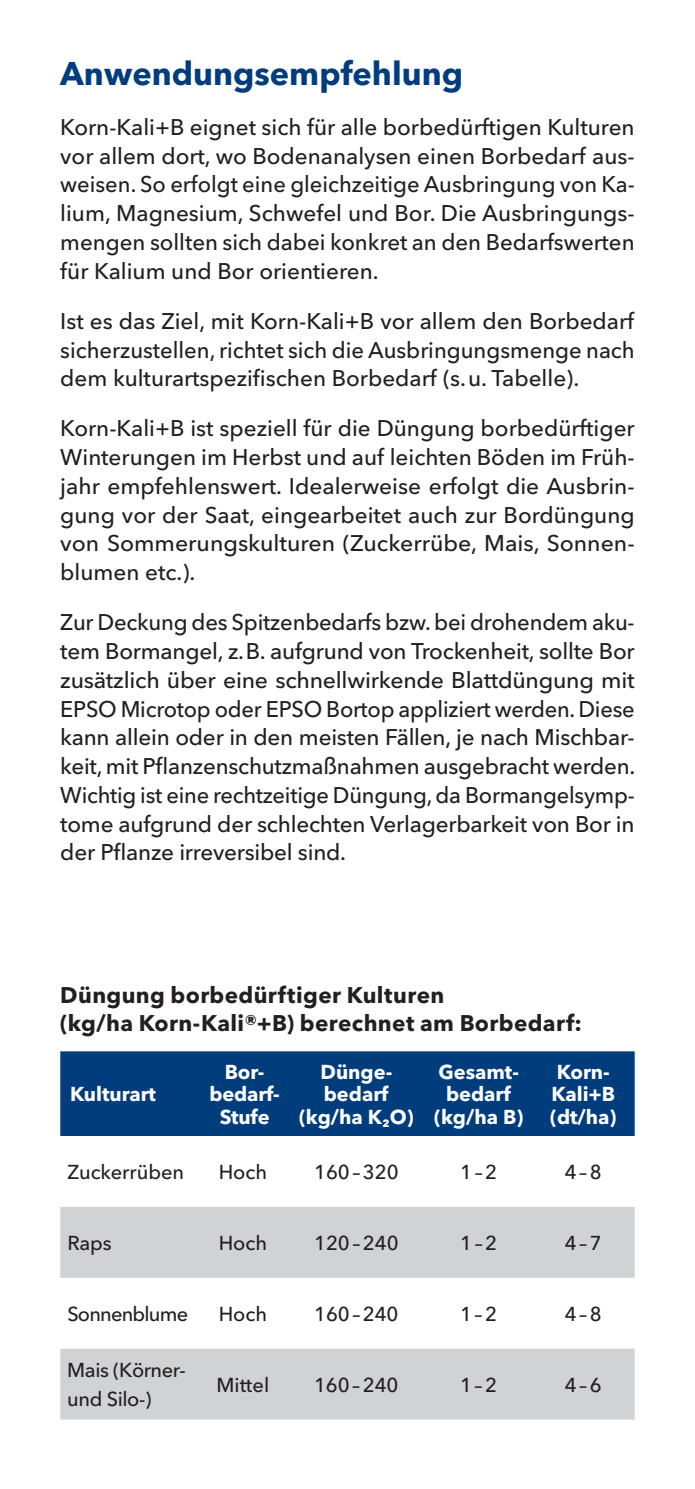
<style>
.page{position:relative;width:695px;height:1489px;background:#fff}
.page>*{position:absolute;margin:0;border:0;box-sizing:border-box;transform-origin:0 0}
.t1{font:700 32.5px "Avenir Next LT Pro";color:#013d7d}
.t2{font:500 22.5px/28.8px "Avenir Next LT Pro";color:#231f20;text-align:justify}
.t3{font:700 22.5px/28.8px "Avenir Next LT Pro";letter-spacing:.015em;color:#231f20}
.t4{font:700 20px/22.5px "Avenir Next LT Pro";color:#fff;text-align:center}
.t5{font:500 20px "Avenir Next LT Pro";color:#231f20}
.t6{font:500 20px/28.8px "Avenir Next LT Pro";letter-spacing:-.02em;color:#231f20}
.t7{font:500 20px "Avenir Next LT Pro";letter-spacing:-.04em;color:#231f20}
</style>
<div class="page">
<div style="left:60px;top:1051px;width:574px;height:84px;background:#013d7d"></div>
<svg style="left:60px;top:1207px;width:574px;height:212px;fill:#d1d2d4"></svg>
<h1 class="t1" style="left:60px;top:54px;width:404px">Anwendungsempfehlung</h1>
<p class="t2" style="left:60px;top:113px;width:576px">Korn-Kali+B eignet sich für alle borbedürftigen Kulturen vor allem dort, wo Bodenanalysen einen Borbedarf aus&shy;weisen. So erfolgt eine gleichzeitige Ausbringung von Ka&shy;lium, Magnesium, Schwefel und Bor. Die Ausbringungs&shy;mengen sollten sich dabei konkret an den Bedarfswerten für Kalium und Bor orientieren.</p>
<p class="t2" style="left:60px;top:306px;width:576px">Ist es das Ziel, mit Korn-Kali+B vor allem den Borbedarf sicherzustellen, richtet sich die Ausbringungsmenge nach dem kulturartspezifischen Borbedarf (s.u. Tabelle).</p>
<p class="t2" style="left:60px;top:414px;width:576px">Korn-Kali+B ist speziell für die Düngung borbedürftiger Winterungen im Herbst und auf leichten Böden im Früh&shy;jahr empfehlenswert. Idealerweise erfolgt die Ausbrin&shy;gung vor der Saat, eingearbeitet auch zur Bordüngung von Sommerungskulturen (Zuckerrübe, Mais, Sonnen&shy;blumen etc.).</p>
<p class="t2" style="left:60px;top:608px;width:576px">Zur Deckung des Spitzenbedarfs bzw. bei drohendem aku&shy;tem Bormangel, z.B. aufgrund von Trockenheit, sollte Bor zusätzlich über eine schnellwirkende Blattdüngung mit EPSO Microtop oder EPSO Bortop appliziert werden. Diese kann allein oder in den meisten Fällen, je nach Mischbar&shy;keit, mit Pflanzenschutzmaßnahmen ausgebracht werden.<br>Wichtig ist eine rechtzeitige Düngung, da Bormangelsymp&shy;tome aufgrund der schlechten Verlagerbarkeit von Bor in der Pflanze irreversibel sind.</p>
<p class="t3" style="left:60px;top:980px;width:523px">Düngung borbedürftiger Kulturen<br>(kg/ha Korn-Kali®+B) berechnet am Borbedarf:</p>
<p class="t4" style="left:70px;top:1082px;width:87px">Kulturart</p>
<p class="t4" style="left:209px;top:1060px;width:72px">Bor&shy;bedarf-<br>Stufe</p>
<p class="t4" style="left:299px;top:1060px;width:116px">Dünge&shy;bedarf (kg/ha K<sub>2</sub>O)</p>
<p class="t4" style="left:434px;top:1060px;width:91px">Gesamt&shy;bedarf (kg/ha B)</p>
<p class="t4" style="left:550px;top:1060px;width:68px">Korn-<br>Kali+B (dt/ha)</p>
<p class="t5" style="left:67px;top:1159px;width:118px">Zuckerrüben</p>
<p class="t5" style="left:219px;top:1159px;width:50px">Hoch</p>
<p class="t5" style="left:314px;top:1159px;width:86px">160–320</p>
<p class="t5" style="left:460px;top:1159px;width:38px">1–2</p>
<p class="t5" style="left:564px;top:1159px;width:38px">4–8</p>
<p class="t5" style="left:67px;top:1230px;width:46px">Raps</p>
<p class="t5" style="left:219px;top:1230px;width:50px">Hoch</p>
<p class="t5" style="left:314px;top:1230px;width:86px">120–240</p>
<p class="t5" style="left:460px;top:1230px;width:38px">1–2</p>
<p class="t5" style="left:564px;top:1230px;width:38px">4–7</p>
<p class="t7" style="left:67px;top:1301px;width:122px">Sonnenblume</p>
<p class="t5" style="left:219px;top:1301px;width:50px">Hoch</p>
<p class="t5" style="left:314px;top:1301px;width:86px">160–240</p>
<p class="t5" style="left:460px;top:1301px;width:38px">1–2</p>
<p class="t5" style="left:564px;top:1301px;width:38px">4–8</p>
<p class="t6" style="left:67px;top:1355px;width:120px">Mais (Körner&shy;und Silo-)</p>
<p class="t5" style="left:216px;top:1372px;width:54px">Mittel</p>
<p class="t5" style="left:314px;top:1372px;width:86px">160–240</p>
<p class="t5" style="left:460px;top:1372px;width:38px">1–2</p>
<p class="t5" style="left:564px;top:1372px;width:38px">4–6</p>
</div>
